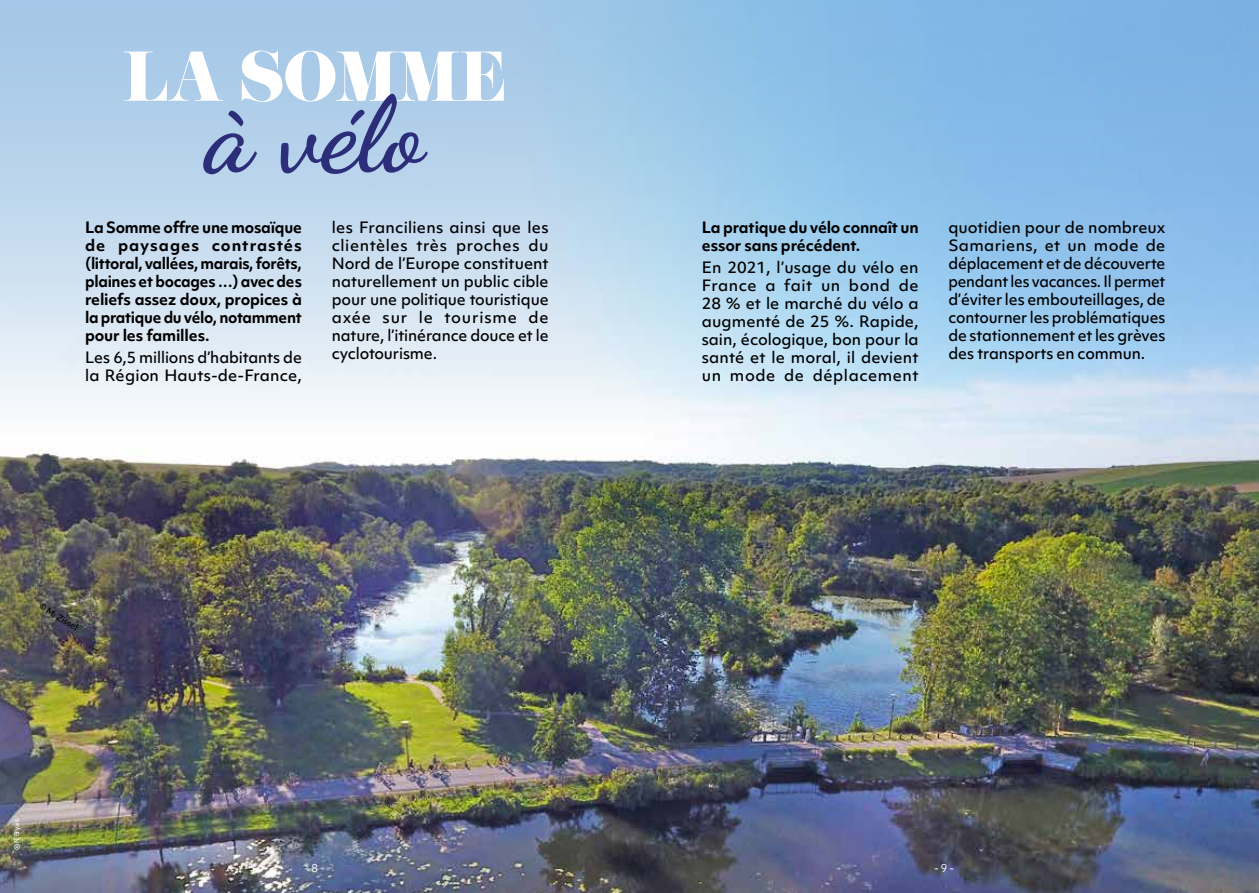
<style>
.page{position:relative;width:1259px;height:893px;background:#fff}
.page>*{position:absolute;margin:0;border:0;box-sizing:border-box;transform-origin:0 0}
.t1{font:700 105px "Dancing Script";color:#2c2e79}
.t2{font:61.5px "Eloquent JF Pro";letter-spacing:-.01em;color:#fff}
.t3{font:500 15px/18px "Objektiv Mk 1";letter-spacing:-.01em;color:#000;text-align:justify}
.t4{font:700 15px/18px "Objektiv Mk 1";letter-spacing:-.01em;color:#000;text-align:justify}
.t5{font:10.5px "Objektiv Mk 1";color:#fff}
.t6{font:condensed 7.05px "TT Rounds Neue";letter-spacing:-.025em;color:#fff}
</style>
<div class="page">
<img style="left:0;top:435px;width:1259px;height:458px">
<svg style="left:0;top:0;width:1259px;height:435px;background:#b2d2ed"></svg>
<svg style="left:39px;top:602px;width:39px;height:28px"></svg>
<h2 class="t2" style="left:123px;top:44px;width:386px">LA SOMME</h2>
<h1 class="t1" style="left:206px;top:54px;width:219px">à vélo</h1>
<p class="t4" style="left:85px;top:218px;width:218px">La Somme offre une mosaïque de paysages contrastés (littoral, vallées, marais, forêts, plaines et bocages …) avec des reliefs assez doux, propices à la pratique du vélo, notamment pour les familles.</p>
<p class="t3" style="left:85px;top:348px;width:218px">Les 6,5 millions d’habitants de la Région Hauts-de-France,</p>
<p class="t3" style="left:332px;top:218px;width:218px">les Franciliens ainsi que les clientèles très proches du Nord de l’Europe constituent naturellement un public cible pour une politique touristique axée sur le tourisme de nature, l’itinérance douce et le cyclotourisme.</p>
<p class="t4" style="left:702px;top:218px;width:218px">La pratique du vélo connaît un essor sans précédent.</p>
<p class="t3" style="left:702px;top:258px;width:218px">En 2021, l’usage du vélo en France a fait un bond de 28 % et le marché du vélo a augmenté de 25 %. Rapide, sain, écologique, bon pour la santé et le moral, il devient un mode de déplacement</p>
<p class="t3" style="left:948px;top:218px;width:218px">quotidien pour de nombreux Samariens, et un mode de déplacement et de découverte pendant les vacances. Il permet d’éviter les embouteillages, de contourner les problématiques de stationnement et les grèves des transports en commun.</p>
<p class="t6" style="left:12px;top:850px;width:33px;rotate:-90deg">© N. Bryant</p>
<p class="t5" style="left:305px;top:861px;width:22px">- 8 -</p>
<p class="t5" style="left:934px;top:861px;width:22px">- 9 -</p>
</div>
